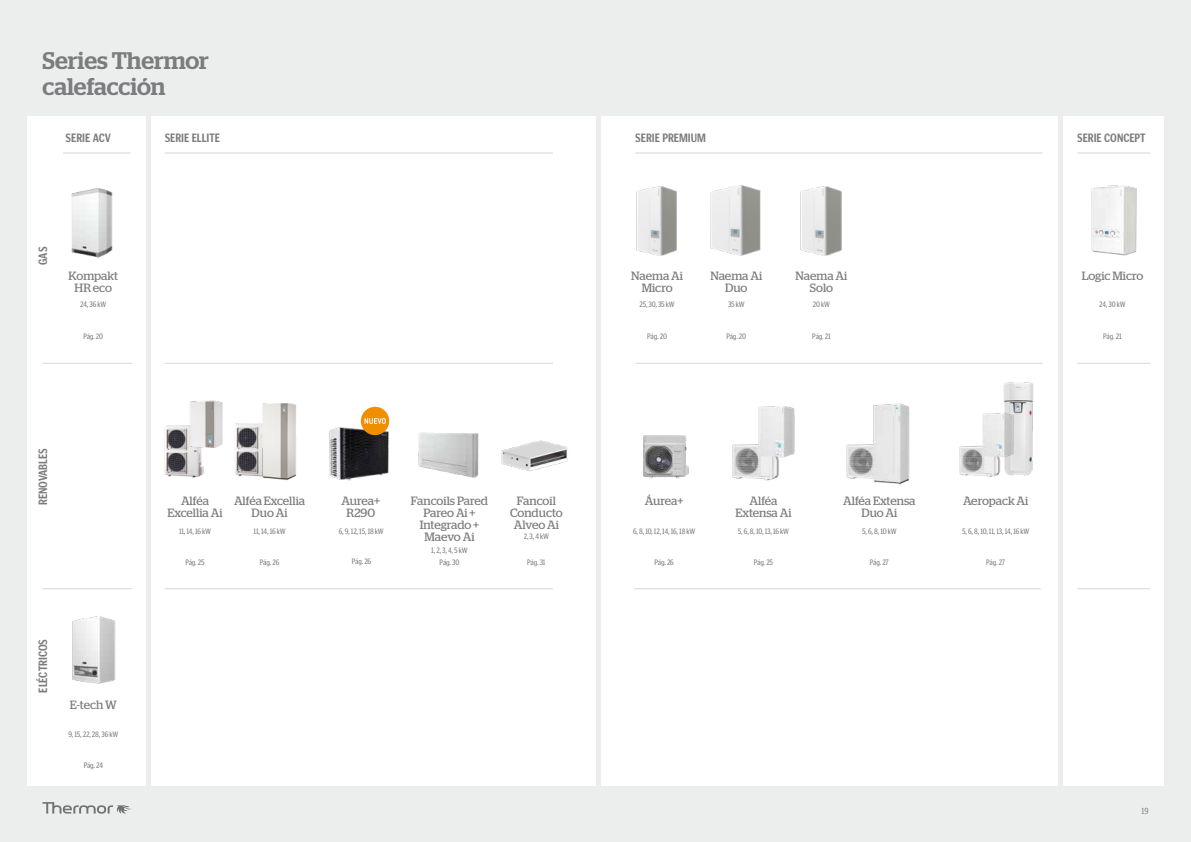
<style>
.page{position:relative;width:1191px;height:842px;background:#eceded}
.page>*{position:absolute;margin:0;border:0;box-sizing:border-box;transform-origin:0 0}
.t1{font:500 24px/26px "Stag";letter-spacing:-.005em;color:#7b7c7e}
.t2{font:12px/12px "Stag";color:#7b7c7e;text-align:center}
.t3{font:700 condensed 12px "Poynter Gothic Text";color:#7b7c7e}
.t4{font:9px "Poynter Gothic Text Condensed";color:#848687}
.t5{font:8px "Poynter Gothic Text Condensed";letter-spacing:-.02em;color:#7b7c7e}
</style>
<div class="page">
<div style="left:27px;top:116px;width:118px;height:669px;background:#fff"></div>
<div style="left:151px;top:116px;width:444px;height:669px;background:#fff"></div>
<div style="left:1063px;top:116px;width:100px;height:669px;background:#fff"></div>
<div style="left:601px;top:116px;width:456px;height:669px;background:#fff"></div>
<hr style="left:1077px;top:153px;width:73px;height:1px;background:#7b7c7e">
<hr style="left:1077px;top:588px;width:73px;height:1px;background:#7b7c7e">
<hr style="left:1077px;top:363px;width:73px;height:1px;background:#7b7c7e">
<img style="left:1091px;top:185px;width:46px;height:71px">
<hr style="left:165px;top:153px;width:388px;height:1px;background:#7b7c7e">
<hr style="left:42px;top:588px;width:90px;height:1px;background:#7b7c7e">
<hr style="left:165px;top:588px;width:388px;height:1px;background:#7b7c7e">
<hr style="left:42px;top:363px;width:90px;height:1px;background:#7b7c7e">
<hr style="left:165px;top:363px;width:388px;height:1px;background:#7b7c7e">
<img style="left:164px;top:425px;width:39px;height:53px">
<img style="left:184px;top:400px;width:39px;height:52px">
<hr style="left:635px;top:153px;width:407px;height:1px;background:#7b7c7e">
<hr style="left:634px;top:588px;width:406px;height:1px;background:#7b7c7e">
<hr style="left:635px;top:363px;width:407px;height:1px;background:#7b7c7e">
<img style="left:636px;top:186px;width:41px;height:70px">
<img style="left:710px;top:185px;width:51px;height:71px">
<img style="left:800px;top:186px;width:42px;height:70px">
<img style="left:71px;top:188px;width:42px;height:70px">
<hr style="left:63px;top:153px;width:67px;height:1px;background:#7b7c7e">
<img style="left:72px;top:616px;width:44px;height:68px">
<svg style="left:43px;top:802px;width:88px;height:12px"></svg>
<img style="left:235px;top:423px;width:19px;height:54px">
<img style="left:254px;top:403px;width:42px;height:78px">
<img style="left:501px;top:440px;width:67px;height:32px">
<img style="left:643px;top:435px;width:46px;height:44px">
<img style="left:1003px;top:382px;width:31px;height:94px">
<img style="left:959px;top:402px;width:65px;height:76px">
<img style="left:732px;top:406px;width:63px;height:75px">
<img style="left:846px;top:403px;width:64px;height:82px">
<img style="left:418px;top:432px;width:61px;height:46px">
<img style="left:329px;top:425px;width:60px;height:55px">
<div style="left:361px;top:407px;width:28px;height:28px;background:#f18e00;border-radius:50%"></div>
<svg style="left:364px;top:418px;width:22px;height:6px"></svg>
<h1 class="t1" style="left:43px;top:48px;width:168px">Series Thermor calefacción</h1>
<h2 class="t3" style="left:66px;top:132px;width:47px">SERIE ACV</h2>
<h2 class="t3" style="left:36px;top:265px;width:20px;rotate:-90deg">GAS</h2>
<h2 class="t2" style="left:69px;top:270px;width:51px">Kompakt<br>HR eco</h2>
<p class="t5" style="left:80px;top:300px;width:28px">24, 36 kW</p>
<p class="t5" style="left:83px;top:332px;width:21px">Pág. 20</p>
<h2 class="t3" style="left:165px;top:132px;width:57px">SERIE ELLITE</h2>
<h2 class="t3" style="left:36px;top:505px;width:59px;rotate:-90deg">RENOVABLES</h2>
<h2 class="t3" style="left:36px;top:692px;width:55px;rotate:-90deg">ELÉCTRICOS</h2>
<h2 class="t2" style="left:70px;top:698px;width:48px">E-tech W</h2>
<p class="t5" style="left:68px;top:730px;width:51px">9, 15, 22, 28, 36 kW</p>
<p class="t5" style="left:84px;top:761px;width:21px">Pág. 24</p>
<h2 class="t2" style="left:167px;top:495px;width:57px">Alféa<br>Excellia Ai</h2>
<h2 class="t2" style="left:234px;top:495px;width:73px">Alféa Excellia<br>Duo Ai</h2>
<p class="t5" style="left:179px;top:527px;width:33px">11, 14, 16 kW</p>
<p class="t5" style="left:254px;top:527px;width:33px">11, 14, 16 kW</p>
<p class="t5" style="left:185px;top:558px;width:21px">Pág. 25</p>
<p class="t5" style="left:260px;top:558px;width:21px">Pág. 26</p>
<h2 class="t2" style="left:342px;top:494px;width:40px">Aurea+<br>R290</h2>
<p class="t5" style="left:339px;top:527px;width:46px">6, 9, 12, 15, 18 kW</p>
<p class="t5" style="left:352px;top:557px;width:21px">Pág. 26</p>
<h2 class="t2" style="left:411px;top:495px;width:79px">Fancoils Pared<br>Pareo Ai +<br>Integrado +<br>Maevo Ai</h2>
<p class="t5" style="left:439px;top:558px;width:21px">Pág. 30</p>
<p class="t5" style="left:431px;top:546px;width:38px">1, 2, 3, 4, 5 kW</p>
<h2 class="t2" style="left:510px;top:495px;width:54px">Fancoil<br>Conducto<br>Alveo Ai</h2>
<p class="t5" style="left:527px;top:558px;width:20px">Pág. 31</p>
<p class="t5" style="left:523px;top:532px;width:27px">2, 3, 4 kW</p>
<h2 class="t3" style="left:635px;top:132px;width:72px">SERIE PREMIUM</h2>
<h2 class="t3" style="left:1077px;top:132px;width:70px">SERIE CONCEPT</h2>
<h2 class="t2" style="left:631px;top:270px;width:53px">Naema Ai<br>Micro</h2>
<h2 class="t2" style="left:710px;top:270px;width:53px">Naema Ai<br>Duo</h2>
<h2 class="t2" style="left:795px;top:270px;width:53px">Naema Ai<br>Solo</h2>
<h2 class="t2" style="left:1081px;top:270px;width:63px">Logic Micro</h2>
<p class="t5" style="left:639px;top:300px;width:37px">25, 30, 35 kW</p>
<p class="t5" style="left:728px;top:300px;width:18px">35 kW</p>
<p class="t5" style="left:813px;top:300px;width:19px">20 kW</p>
<p class="t5" style="left:1099px;top:300px;width:28px">24, 30 kW</p>
<p class="t5" style="left:647px;top:332px;width:21px">Pág. 20</p>
<p class="t5" style="left:726px;top:332px;width:21px">Pág. 20</p>
<p class="t5" style="left:812px;top:332px;width:20px">Pág. 21</p>
<p class="t5" style="left:1103px;top:332px;width:20px">Pág. 21</p>
<h2 class="t2" style="left:645px;top:495px;width:40px">Áurea+</h2>
<h2 class="t2" style="left:735px;top:495px;width:58px">Alféa<br>Extensa Ai</h2>
<h2 class="t2" style="left:843px;top:495px;width:74px">Alféa Extensa<br>Duo Ai</h2>
<h2 class="t2" style="left:963px;top:495px;width:67px">Aeropack Ai</h2>
<p class="t5" style="left:633px;top:527px;width:64px">6, 8, 10, 12, 14, 16, 18 kW</p>
<p class="t5" style="left:738px;top:527px;width:53px">5, 6, 8, 10, 13, 16 kW</p>
<p class="t5" style="left:862px;top:527px;width:36px">5, 6, 8, 10 kW</p>
<p class="t5" style="left:962px;top:527px;width:69px">5, 6, 8, 10, 11, 13, 14, 16 kW</p>
<p class="t5" style="left:654px;top:558px;width:21px">Pág. 26</p>
<p class="t5" style="left:754px;top:558px;width:21px">Pág. 25</p>
<p class="t5" style="left:870px;top:558px;width:21px">Pág. 27</p>
<p class="t5" style="left:986px;top:558px;width:21px">Pág. 27</p>
<p class="t4" style="left:1141px;top:806px;width:9px">19</p>
</div>
